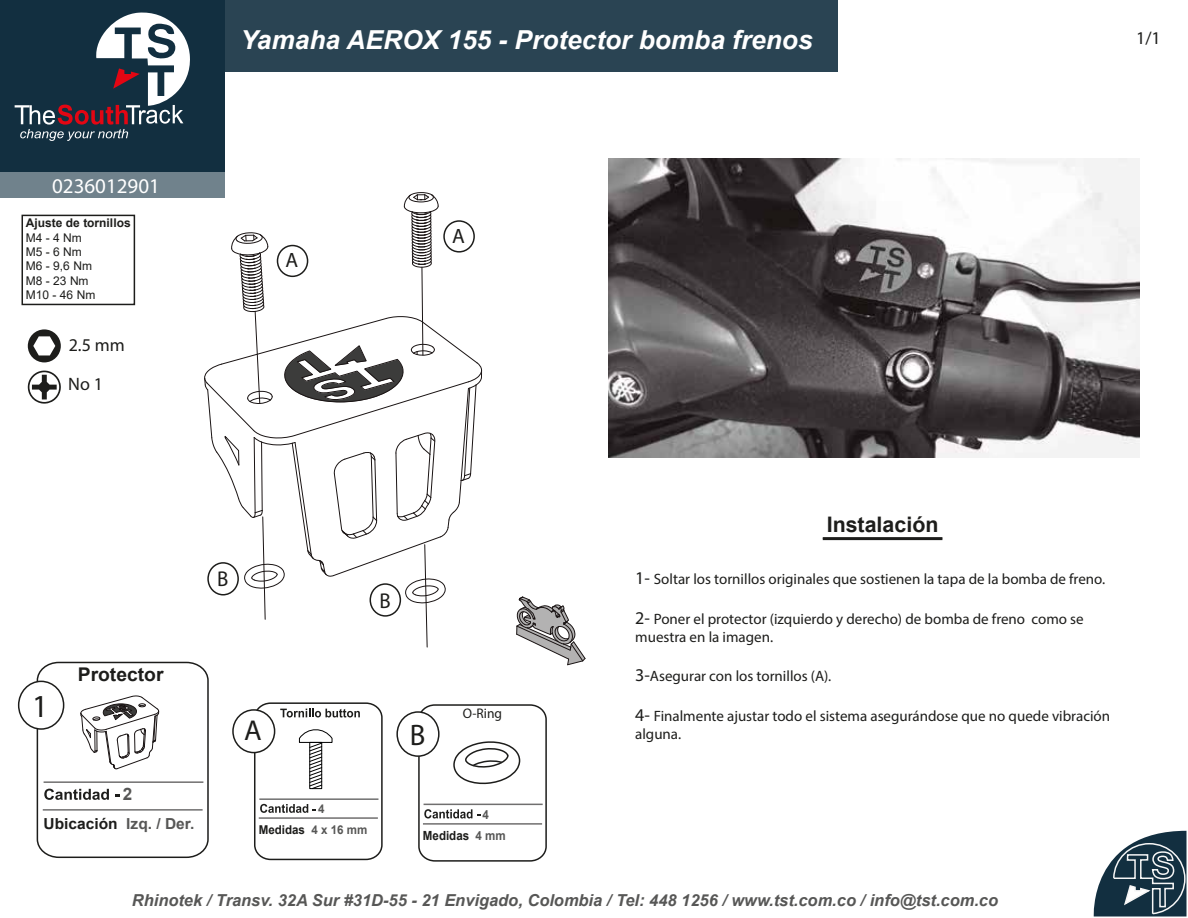
<style>
.page{position:relative;width:1188px;height:918px;background:#fff}
.page>*{position:absolute;margin:0;border:0;box-sizing:border-box;transform-origin:0 0}
.t1{font:700 32.1px "Myriad Pro";color:#1d1d1b}
.t2{font:700 29.7px "Myriad Pro";color:#1d1d1b}
.t3{font:700 28.8px "Myriad Pro";color:#1d1d1b}
.t4{font:italic 700 26.1px "Arial";color:#fff}
.t5{font:700 21.45px "Arial";color:#1d1d1b}
.t6{font:700 21.45px "Myriad Pro";color:#1d1d1b}
.t7{font:700 21px "Myriad Pro";color:#fff}
.t8{font:700 20.85px "Myriad Pro";color:#1d1d1b}
.t9{font:700 18.9px "Arial";color:#1d1d1b}
.t10{font:700 18px "Myriad Pro";color:#1d1d1b}
.t11{font:18px "Myriad Pro";color:#1d1d1b}
.t12{font:700 17.1px "Arial";color:#575756}
.t13{font:italic 700 16.5px "Arial";color:#575756}
.t14{font:700 15.15px "Arial";color:#1d1d1b}
.t15{font:15px/18px "Myriad Pro";color:#1d1d1b}
.t16{font:700 13.95px "Myriad Pro";color:#1d1d1b}
.t17{font:700 12.6px "Arial";color:#1d1d1b;scale:.92 1}
.t18{font:700 12.6px "Arial";color:#575756;scale:.92 1}
.t19{font:700 12.15px "Arial";color:#1d1d1b;scale:.95 1}
.t20{font:700 12.15px "Arial";color:#575756;scale:.95 1}
.t21{font:12px/14.4px "Arial";color:#1d1d1b}
.t22{font:700 12px "Arial";color:#1d1d1b}
.s1{color:#575756}
.s2{font-weight:700;font-size:18px}
</style>
<div class="page">
<hr style="left:823px;top:537px;width:119px;height:3px;background:#1d1d1b">
<div style="left:223px;top:0;width:615px;height:72px;background:#2a4453"></div>
<div style="left:0;top:0;width:224px;height:172px;background:#122f40"></div>
<svg style="left:15px;top:12px;width:175px;height:129px"></svg>
<svg style="left:1093px;top:831px;width:93px;height:85px"></svg>
<div style="left:254px;top:702px;width:129px;height:158px;border:2px solid #1d1d1b;border-radius:15px"></div>
<div style="left:233px;top:710px;width:42px;height:43px;background:#fff;border-radius:50%"></div>
<div style="left:232px;top:709px;width:43px;height:44px;border:2px solid #1d1d1b;border-radius:50%"></div>
<hr style="left:259px;top:817px;width:119px;height:2px;background:#706f6f">
<hr style="left:259px;top:798px;width:119px;height:2px;background:#706f6f">
<svg style="left:260px;top:804px;width:56px;height:9px"></svg>
<svg style="left:298px;top:729px;width:35px;height:61px"></svg>
<div style="left:309px;top:742px;width:13px;height:47px;border:1px solid #000101"></div>
<svg style="left:280px;top:709px;width:80px;height:8px"></svg>
<svg style="left:28px;top:329px;width:33px;height:33px"></svg>
<svg style="left:28px;top:371px;width:33px;height:33px"></svg>
<svg style="left:36px;top:661px;width:173px;height:198px"></svg>
<svg style="left:516px;top:596px;width:70px;height:70px"></svg>
<div style="left:22px;top:215px;width:113px;height:90px;border:2px solid #1d1d1b"></div>
<img style="left:609px;top:159px;width:531px;height:298px">
<div style="left:0;top:172px;width:224px;height:26px;background:#70828c"></div>
<div style="left:418px;top:704px;width:129px;height:158px;border:2px solid #1d1d1b;border-radius:15px"></div>
<div style="left:397px;top:712px;width:42px;height:44px;background:#fff;border-radius:50%"></div>
<div style="left:396px;top:711px;width:44px;height:46px;border:2px solid #1d1d1b;border-radius:50%"></div>
<hr style="left:423px;top:823px;width:119px;height:2px;background:#706f6f">
<hr style="left:424px;top:804px;width:119px;height:1px;background:#706f6f">
<svg style="left:424px;top:809px;width:56px;height:10px"></svg>
<svg style="left:453px;top:741px;width:68px;height:44px"></svg>
<svg style="left:204px;top:192px;width:278px;height:456px"></svg>
<div style="left:278px;top:246px;width:30px;height:30px;background:#fff;border-radius:50%"></div>
<div style="left:277px;top:245px;width:31px;height:32px;border:2px solid #1d1d1b;border-radius:50%"></div>
<div style="left:208px;top:563px;width:30px;height:32px;background:#fff;border-radius:50%"></div>
<div style="left:207px;top:562px;width:32px;height:34px;border:2px solid #1d1d1b;border-radius:50%"></div>
<div style="left:444px;top:221px;width:30px;height:31px;background:#fff;border-radius:50%"></div>
<div style="left:443px;top:220px;width:32px;height:33px;border:2px solid #1d1d1b;border-radius:50%"></div>
<div style="left:370px;top:584px;width:30px;height:32px;background:#fff;border-radius:50%"></div>
<div style="left:370px;top:583px;width:31px;height:34px;border:2px solid #1d1d1b;border-radius:50%"></div>
<div style="left:19px;top:681px;width:45px;height:48px;background:#fff;border-radius:50%"></div>
<div style="left:18px;top:681px;width:46px;height:49px;border:2px solid #1d1d1b;border-radius:50%"></div>
<h3 class="t4" style="left:240px;top:22px;width:574px">Yamaha AEROX 155 - Protector bomba frenos</h3>
<p class="t11" style="left:1136px;top:27px;width:26px">1/1</p>
<h3 class="t7" style="left:52px;top:173px;width:109px">0236012901</h3>
<p class="t22" style="left:26px;top:214px;width:106px">Ajuste de tornillos</p>
<p class="t21" style="left:26px;top:230px;width:71px">M4 - 4 Nm<br>M5 - 6 Nm<br>M6 - 9,6 Nm<br>M8 - 23 Nm<br>M10 - 46 Nm</p>
<p class="t10" style="left:69px;top:334px;width:58px">2.5 mm</p>
<p class="t10" style="left:68px;top:373px;width:36px">No 1</p>
<h3 class="t8" style="left:286px;top:247px;width:14px">A</h3>
<h3 class="t8" style="left:452px;top:223px;width:14px">A</h3>
<h1 class="t1" style="left:32px;top:686px;width:17px">1</h1>
<p class="t9" style="left:78px;top:661px;width:87px">Protector</p>
<p class="t12" style="left:123px;top:782px;width:11px">2</p>
<p class="t14" style="left:44px;top:813px;width:152px">Ubicación <span class="s1">Izq. / Der.</span></p>
<h3 class="t6" style="left:217px;top:566px;width:13px">B</h3>
<h3 class="t6" style="left:379px;top:587px;width:13px">B</h3>
<h3 class="t3" style="left:244px;top:712px;width:19px">A</h3>
<p class="t20" style="left:318px;top:800px;width:8px">4</p>
<p class="t19" style="left:259px;top:821px;width:116px">Medidas <span class="s1">4 x 16 mm</span></p>
<h2 class="t2" style="left:410px;top:716px;width:17px">B</h2>
<p class="t16" style="left:463px;top:705px;width:41px">O-Ring</p>
<p class="t18" style="left:483px;top:805px;width:8px">4</p>
<p class="t17" style="left:423px;top:827px;width:92px">Medidas <span class="s1">4 mm</span></p>
<h3 class="t5" style="left:827px;top:509px;width:113px">Instalación</h3>
<p class="t15" style="left:635px;top:570px;width:471px"><span class="s2">1-</span> Soltar los tornillos originales que sostienen la tapa de la bomba de freno.</p>
<p class="t15" style="left:635px;top:609px;width:450px"><span class="s2">2-</span> Poner el protector (izquierdo y derecho) de bomba de freno como se muestra en la imagen.</p>
<p class="t15" style="left:635px;top:667px;width:198px"><span class="s2">3-</span>Asegurar con los tornillos (A).</p>
<p class="t15" style="left:635px;top:707px;width:476px"><span class="s2">4-</span> Finalmente ajustar todo el sistema asegurándose que no quede vibración alguna.</p>
<p class="t13" style="left:132px;top:889px;width:868px">Rhinotek / Transv. 32A Sur #31D-55 - 21 Envigado, Colombia / Tel: 448 1256 / www.tst.com.co / info@tst.com.co</p>
</div>
